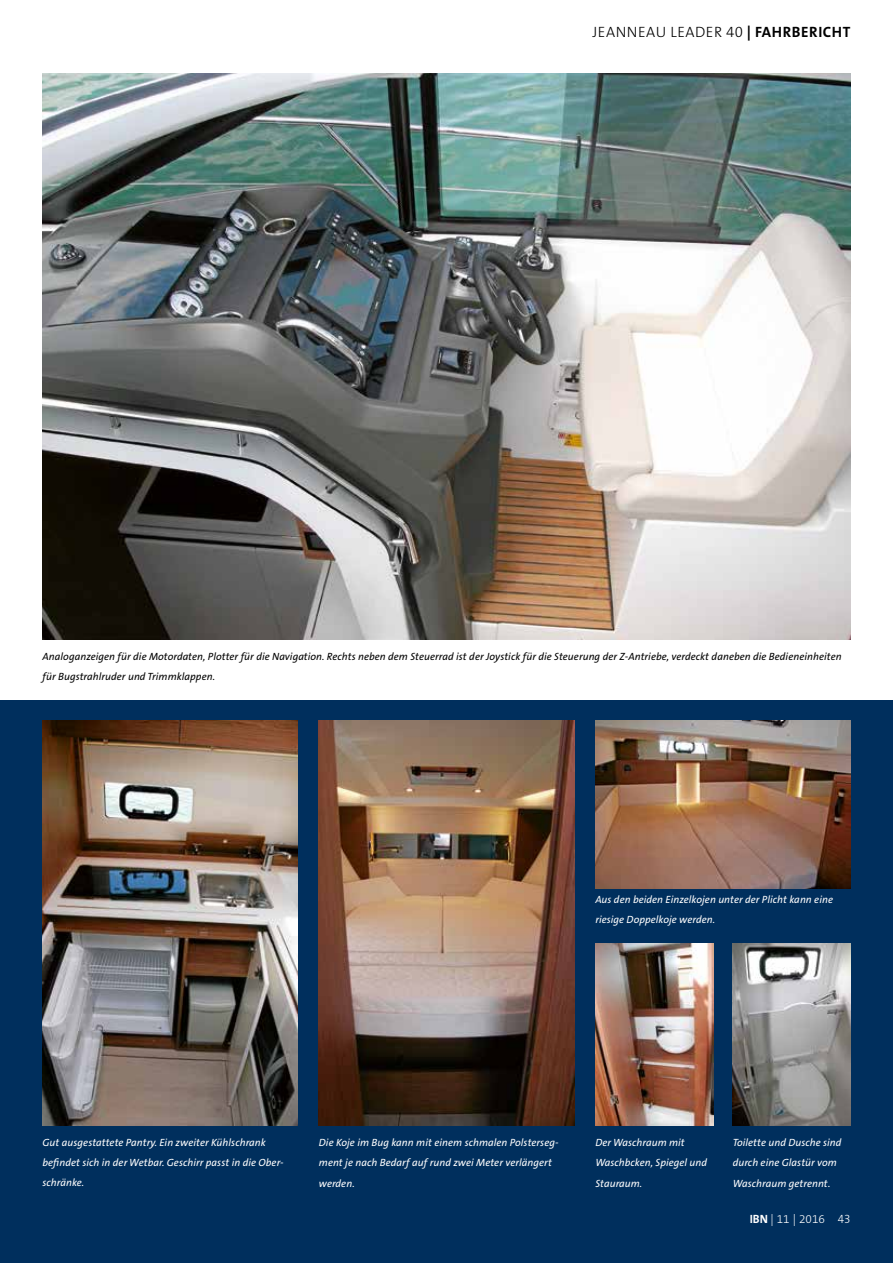
<style>
.page{position:relative;width:893px;height:1263px;background:#fff}
.page>*{position:absolute;margin:0;border:0;box-sizing:border-box;transform-origin:0 0}
.t1{font:300 15px "The Sans B W3";letter-spacing:.035em;color:#000}
.t2{font:300 12px "The Sans B W3";color:#fff}
.t3{font:700 12px "The Sans B W7";color:#fff}
.t4{font:italic 10.5px/20.2px "The Sans B W5 Plain";letter-spacing:.005em;color:#fff}
.t5{font:italic 10.5px/20.2px "The Sans B W5 Plain";letter-spacing:.005em;color:#000}
.s1{font-family:"The Sans B W7";font-weight:700}
.s2{font-family:"The Sans B W3";font-weight:300}
</style>
<div class="page">
<div style="left:0;top:700px;width:893px;height:563px;background:#002f5d"></div>
<img style="left:595px;top:720px;width:255px;height:169px">
<img style="left:43px;top:721px;width:255px;height:405px">
<img style="left:733px;top:943px;width:117px;height:183px">
<img style="left:319px;top:721px;width:255px;height:405px">
<img style="left:595px;top:943px;width:118px;height:183px">
<img style="left:43px;top:73px;width:807px;height:567px">
<h1 class="t1" style="left:593px;top:22px;width:259px">JEANNEAU LEADER 40 <span class="s1">| FAHRBERICHT</span></h1>
<p class="t5" style="left:43px;top:646px;width:801px">Analoganzeigen für die Motordaten, Plotter für die Navigation. Rechts neben dem Steuerrad ist der Joystick für die Steuerung der Z-Antriebe, verdeckt daneben die Bedieneinheiten für Bugstrahlruder und Trimmklappen.</p>
<p class="t4" style="left:595px;top:889px;width:239px">Aus den beiden Einzelkojen unter der Plicht kann eine riesige Doppelkoje werden.</p>
<p class="t4" style="left:43px;top:1132px;width:243px">Gut ausgestattete Pantry. Ein zweiter Kühlschrank befindet sich in der Wetbar. Geschirr passt in die Ober&shy;schränke.</p>
<p class="t4" style="left:319px;top:1132px;width:241px">Die Koje im Bug kann mit einem schmalen Polsterseg&shy;ment je nach Bedarf auf rund zwei Meter verlängert werden.</p>
<p class="t4" style="left:595px;top:1132px;width:113px">Der Waschraum mit<br>Waschbcken, Spiegel und<br>Stauraum.</p>
<p class="t4" style="left:733px;top:1132px;width:110px">Toilette und Dusche sind durch eine Glastür vom<br>Waschraum getrennt.</p>
<p class="t2" style="left:750px;top:1211px;width:102px"><span class="s1">IBN</span> | 11 | 2016 43</p>
<p class="t3" style="left:756px;top:1211px;width:35px">IBN <span class="s2">| 5</span></p>
<p class="t2" style="left:818px;top:1211px;width:8px">4</p>
</div>
